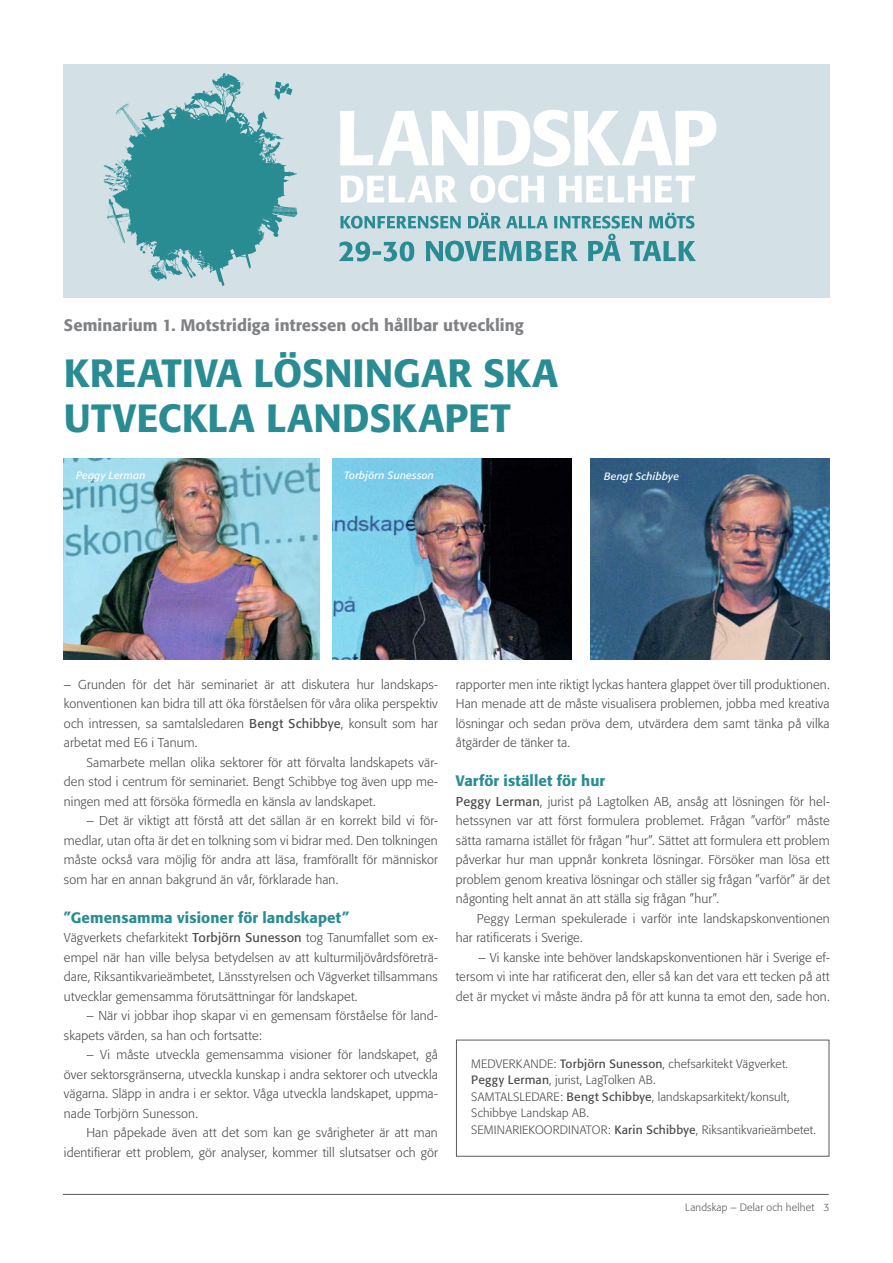
<style>
.page{position:relative;width:893px;height:1263px;background:#fff}
.page>*{position:absolute;margin:0;border:0;box-sizing:border-box;transform-origin:0 0}
.t1{font:500 39px/45px "Formata";letter-spacing:.005em;color:#2a8c93}
.t2{font:500 16.5px "Formata";color:#808285}
.t3{font:500 15px "Formata";letter-spacing:.005em;color:#2a8c93}
.t4{font:300 12.75px/19.5px "Formata";letter-spacing:.01em;color:#4c4c4e;text-align:justify}
.t5{font:300 12px/16.5px "Formata";letter-spacing:.01em;color:#4c4c4e}
.t6{font:italic 10.5px "Formata";letter-spacing:.02em;color:#fff}
.t7{font:300 10.5px "Formata";letter-spacing:.015em;color:#58595b}
.s1{font-weight:400}
</style>
<div class="page">
<div style="left:64px;top:64px;width:765px;height:233px;background:#d3e0e6"></div>
<svg style="left:103px;top:73px;width:194px;height:213px"></svg>
<svg style="left:340px;top:110px;width:376px;height:56px"></svg>
<svg style="left:340px;top:176px;width:117px;height:27px"></svg>
<svg style="left:470px;top:175px;width:74px;height:28px"></svg>
<svg style="left:559px;top:176px;width:136px;height:26px"></svg>
<svg style="left:339px;top:213px;width:356px;height:48px"></svg>
<img style="left:590px;top:458px;width:239px;height:201px">
<img style="left:332px;top:458px;width:239px;height:201px">
<div style="left:456px;top:1040px;width:373px;height:117px;border:1px solid #58595b"></div>
<img style="left:64px;top:458px;width:256px;height:201px">
<hr style="left:63px;top:1194px;width:765px;height:1px;background:#58595b">
<p class="t2" style="left:64px;top:318px;width:461px">Seminarium 1. Motstridiga intressen och hållbar utveckling</p>
<h1 class="t1" style="left:64px;top:354px;width:496px">KREATIVA LÖSNINGAR SKA<br>UTVECKLA LANDSKAPET</h1>
<p class="t6" style="left:76px;top:471px;width:71px">Peggy Lerman</p>
<p class="t6" style="left:344px;top:471px;width:91px">Torbjörn Sunesson</p>
<p class="t6" style="left:604px;top:471px;width:77px">Bengt Schibbye</p>
<p class="t4" style="left:64px;top:676px;width:375px">– Grunden för det här seminariet är att diskutera hur landskaps&shy;konventionen kan bidra till att öka förståelsen för våra olika perspektiv och intressen, sa samtalsledaren <span class="s1">Bengt Schibbye</span>, konsult som har arbetat med E6 i Tanum.</p>
<p class="t4" style="left:64px;top:754px;width:375px;text-indent:22px">Samarbete mellan olika sektorer för att förvalta landskapets vär&shy;den stod i centrum för seminariet. Bengt Schibbye tog även upp me&shy;ningen med att försöka förmedla en känsla av landskapet.</p>
<p class="t4" style="left:64px;top:812px;width:375px;text-indent:22px">– Det är viktigt att förstå att det sällan är en korrekt bild vi för&shy;medlar, utan ofta är det en tolkning som vi bidrar med. Den tolkningen måste också vara möjlig för andra att läsa, framförallt för människor som har en annan bakgrund än vår, förklarade han.</p>
<p class="t3" style="left:64px;top:911px;width:287px">”Gemensamma visioner för landskapet”</p>
<p class="t4" style="left:64px;top:929px;width:375px">Vägverkets chefarkitekt <span class="s1">Torbjörn Sunesson</span> tog Tanumfallet som ex&shy;empel när han ville belysa betydelsen av att kulturmiljövårdsföreträ&shy;dare, Riksantikvarieämbetet, Länsstyrelsen och Vägverket tillsammans utvecklar gemensamma förutsättningar för landskapet.</p>
<p class="t4" style="left:64px;top:1007px;width:375px;text-indent:22px">– När vi jobbar ihop skapar vi en gemensam förståelse för land&shy;skapets värden, sa han och fortsatte:</p>
<p class="t4" style="left:64px;top:1046px;width:375px;text-indent:22px">– Vi måste utveckla gemensamma visioner för landskapet, gå över sektorsgränserna, utveckla kunskap i andra sektorer och utveckla vägarna. Släpp in andra i er sektor. Våga utveckla landskapet, uppma&shy;nade Torbjörn Sunesson.</p>
<p class="t4" style="left:64px;top:1124px;width:375px;text-align:right">Han påpekade även att det som kan ge svårigheter är att man identifierar ett problem, gör analyser, kommer till slutsatser och gör</p>
<p class="t4" style="left:456px;top:676px;width:375px">rapporter men inte riktigt lyckas hantera glappet över till produktionen.<br>Han menade att de måste visualisera problemen, jobba med kreativa lösningar och sedan pröva dem, utvärdera dem samt tänka på vilka åtgärder de tänker ta.</p>
<p class="t3" style="left:456px;top:774px;width:151px">Varför istället för hur</p>
<p class="t4" style="left:456px;top:793px;width:375px"><span class="s1">Peggy Lerman</span>, jurist på Lagtolken AB, ansåg att lösningen för hel&shy;hetssynen var att först formulera problemet. Frågan ”varför” måste sätta ramarna istället för frågan ”hur”. Sättet att formulera ett problem påverkar hur man uppnår konkreta lösningar. Försöker man lösa ett problem genom kreativa lösningar och ställer sig frågan ”varför” är det någonting helt annat än att ställa sig frågan ”hur”.</p>
<p class="t4" style="left:456px;top:910px;width:375px;text-indent:21px">Peggy Lerman spekulerade i varför inte landskapskonventionen har ratificerats i Sverige.</p>
<p class="t4" style="left:456px;top:949px;width:375px;text-indent:22px">– Vi kanske inte behöver landskapskonventionen här i Sverige ef&shy;tersom vi inte har ratificerat den, eller så kan det vara ett tecken på att det är mycket vi måste ändra på för att kunna ta emot den, sade hon.</p>
<p class="t5" style="left:471px;top:1056px;width:346px">MEDVERKANDE: <span class="s1">Torbjörn Sunesson</span>, chefsarkitekt Vägverket.<br><span class="s1">Peggy Lerman</span>, jurist, LagTolken AB.<br>SAMTALSLEDARE: <span class="s1">Bengt Schibbye</span>, landskapsarkitekt/konsult, Schibbye Landskap AB.<br>SEMINARIEKOORDINATOR: <span class="s1">Karin Schibbye</span>, Riksantikvarieämbetet.</p>
<p class="t7" style="left:685px;top:1202px;width:146px">Landskap – Delar och helhet 3</p>
</div>
